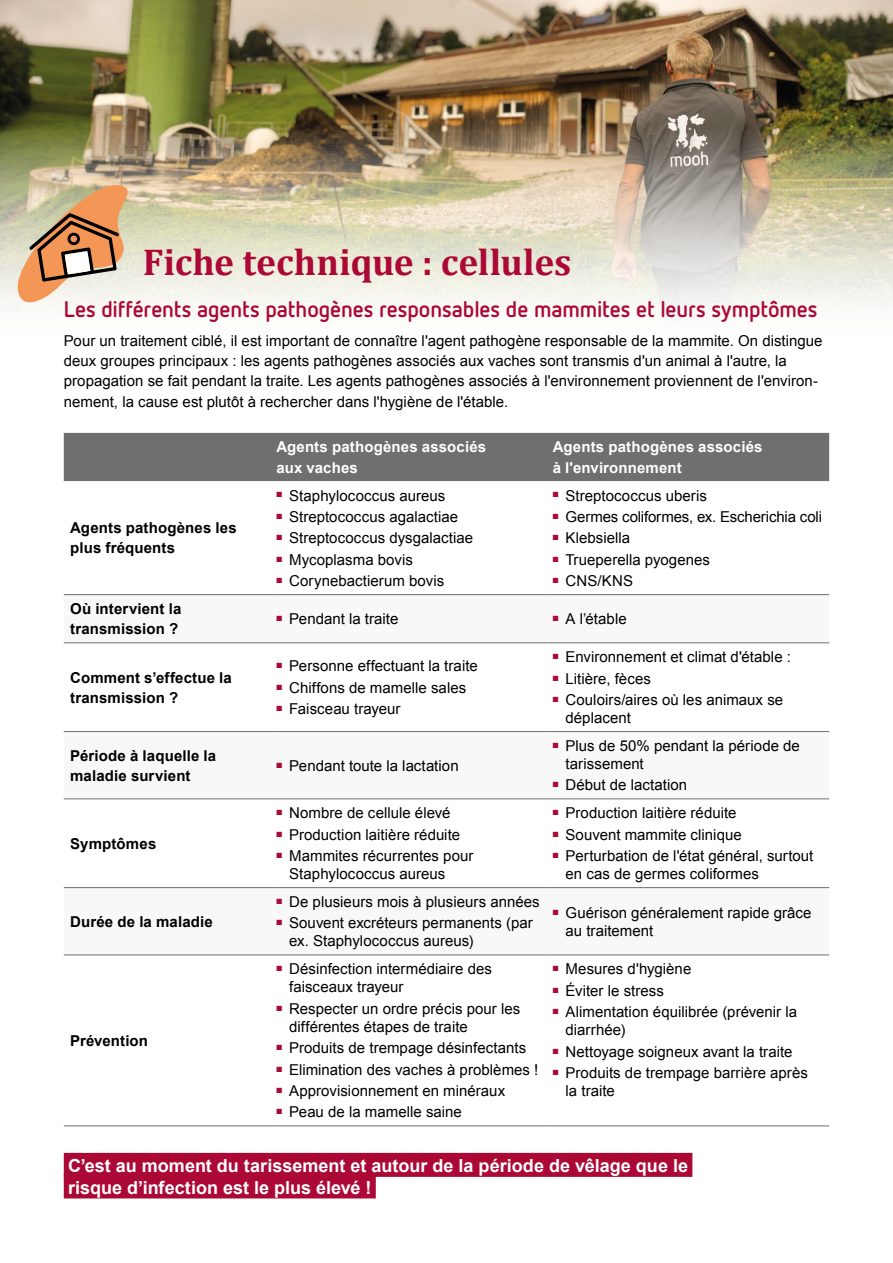
<style>
.page{position:relative;width:893px;height:1263px;background:#fff}
.page>*{position:absolute;margin:0;border:0;box-sizing:border-box;transform-origin:0 0}
.t1{font:700 37.5px "Cambria";color:#ac0835}
.t2{font:700 22.5px "Netto OT";letter-spacing:-.005em;color:#ac0835}
.t3{font:700 18px/21.6px "Arial";color:#fff}
.t4{font:15px/18px "Arial";letter-spacing:.005em;color:#000}
.t5{font:700 15px/20.2px "Arial";letter-spacing:.01em;color:#000}
.t6{font:700 15px/20.2px "Arial";letter-spacing:.01em;color:#fff}
</style>
<div class="page">
<img style="left:0;top:0;width:893px;height:306px">
<div style="left:64px;top:1153px;width:628px;height:24px;background:#ac0835"></div>
<div style="left:64px;top:1174px;width:312px;height:24px;background:#ac0835"></div>
<div style="left:64px;top:433px;width:765px;height:48px;background:#706f6f"></div>
<svg style="left:64px;top:595px;width:765px;height:294px"></svg>
<hr style="left:64px;top:594px;width:208px;height:1px;background:#706f6f">
<hr style="left:272px;top:594px;width:277px;height:1px;background:#706f6f">
<hr style="left:549px;top:594px;width:280px;height:1px;background:#706f6f">
<hr style="left:64px;top:642px;width:208px;height:1px;background:#706f6f">
<hr style="left:272px;top:642px;width:277px;height:1px;background:#706f6f">
<hr style="left:549px;top:642px;width:280px;height:1px;background:#706f6f">
<hr style="left:64px;top:731px;width:208px;height:1px;background:#706f6f">
<hr style="left:272px;top:731px;width:277px;height:1px;background:#706f6f">
<hr style="left:549px;top:731px;width:280px;height:1px;background:#706f6f">
<hr style="left:64px;top:798px;width:208px;height:1px;background:#706f6f">
<hr style="left:272px;top:798px;width:277px;height:1px;background:#706f6f">
<hr style="left:549px;top:798px;width:280px;height:1px;background:#706f6f">
<hr style="left:64px;top:887px;width:208px;height:1px;background:#706f6f">
<hr style="left:272px;top:887px;width:277px;height:1px;background:#706f6f">
<hr style="left:549px;top:887px;width:280px;height:1px;background:#706f6f">
<hr style="left:64px;top:954px;width:208px;height:1px;background:#706f6f">
<hr style="left:272px;top:954px;width:277px;height:1px;background:#706f6f">
<hr style="left:549px;top:954px;width:280px;height:1px;background:#706f6f">
<hr style="left:64px;top:1125px;width:208px;height:1px;background:#706f6f">
<hr style="left:272px;top:1125px;width:277px;height:1px;background:#706f6f">
<hr style="left:549px;top:1125px;width:280px;height:1px;background:#706f6f">
<svg style="left:14px;top:177px;width:123px;height:129px;background:#d3b391"></svg>
<div style="left:67px;top:232px;width:13px;height:13px;border:3px solid #000;border-radius:4px"></div>
<h1 class="t1" style="left:143px;top:236px;width:430px">Fiche technique : cellules</h1>
<h2 class="t2" style="left:64px;top:295px;width:755px">Les différents agents pathogènes responsables de mammites et leurs symptômes</h2>
<p class="t4" style="left:64px;top:331px;width:760px;line-height:20.2px">Pour un traitement ciblé, il est important de connaître l'agent pathogène responsable de la mammite. On distingue deux groupes principaux : les agents pathogènes associés aux vaches sont transmis d'un animal à l'autre, la propagation se fait pendant la traite. Les agents pathogènes associés à l'environnement proviennent de l'environ&shy;nement, la cause est plutôt à rechercher dans l'hygiène de l'étable.</p>
<p class="t6" style="left:276px;top:437px;width:211px">Agents pathogènes associés aux vaches</p>
<p class="t6" style="left:553px;top:437px;width:211px">Agents pathogènes associés à l'environnement</p>
<p class="t5" style="left:70px;top:518px;width:168px">Agents pathogènes les plus fréquents</p>
<p class="t4" style="left:276px;top:486px;width:170px"><sup>■</sup> Staphylococcus aureus</p>
<p class="t4" style="left:276px;top:508px;width:183px"><sup>■</sup> Streptococcus agalactiae</p>
<p class="t4" style="left:276px;top:529px;width:198px"><sup>■</sup> Streptococcus dysgalactiae</p>
<p class="t4" style="left:276px;top:551px;width:138px"><sup>■</sup> Mycoplasma bovis</p>
<p class="t4" style="left:276px;top:572px;width:169px"><sup>■</sup> Corynebactierum bovis</p>
<p class="t4" style="left:553px;top:486px;width:156px"><sup>■</sup> Streptococcus uberis</p>
<p class="t4" style="left:553px;top:508px;width:271px"><sup>■</sup> Germes coliformes, ex. Escherichia coli</p>
<p class="t4" style="left:553px;top:529px;width:79px"><sup>■</sup> Klebsiella</p>
<p class="t4" style="left:553px;top:551px;width:159px"><sup>■</sup> Trueperella pyogenes</p>
<p class="t4" style="left:553px;top:572px;width:82px"><sup>■</sup> CNS/KNS</p>
<p class="t5" style="left:70px;top:599px;width:113px">Où intervient la transmission ?</p>
<p class="t4" style="left:276px;top:610px;width:123px"><sup>■</sup> Pendant la traite</p>
<p class="t4" style="left:553px;top:610px;width:75px"><sup>■</sup> A l’étable</p>
<p class="t5" style="left:70px;top:668px;width:163px">Comment s’effectue la transmission ?</p>
<p class="t4" style="left:553px;top:648px;width:240px"><sup>■</sup> Environnement et climat d'étable :</p>
<p class="t4" style="left:553px;top:669px;width:100px"><sup>■</sup> Litière, fèces</p>
<p class="t4" style="left:566px;top:691px;width:219px;text-indent:-13px"><sup>■</sup> Couloirs/aires où les animaux se déplacent</p>
<p class="t4" style="left:276px;top:657px;width:203px"><sup>■</sup> Personne effectuant la traite</p>
<p class="t4" style="left:276px;top:678px;width:191px"><sup>■</sup> Chiffons de mamelle sales</p>
<p class="t4" style="left:276px;top:700px;width:126px"><sup>■</sup> Faisceau trayeur</p>
<p class="t5" style="left:70px;top:746px;width:148px">Période à laquelle la maladie survient</p>
<p class="t4" style="left:276px;top:756px;width:184px"><sup>■</sup> Pendant toute la lactation</p>
<p class="t5" style="left:70px;top:834px;width:88px">Symptômes</p>
<p class="t4" style="left:276px;top:804px;width:176px"><sup>■</sup> Nombre de cellule élevé</p>
<p class="t4" style="left:276px;top:826px;width:185px"><sup>■</sup> Production laitière réduite</p>
<p class="t4" style="left:289px;top:847px;width:186px;text-indent:-13px"><sup>■</sup> Mammites récurrentes pour<br>Staphylococcus aureus</p>
<p class="t4" style="left:566px;top:737px;width:236px;text-indent:-13px"><sup>■</sup> Plus de 50% pendant la période de tarissement</p>
<p class="t4" style="left:553px;top:776px;width:136px"><sup>■</sup> Début de lactation</p>
<p class="t4" style="left:553px;top:804px;width:185px"><sup>■</sup> Production laitière réduite</p>
<p class="t4" style="left:553px;top:826px;width:190px"><sup>■</sup> Souvent mammite clinique</p>
<p class="t4" style="left:566px;top:847px;width:249px;text-indent:-13px"><sup>■</sup> Perturbation de l'état général, surtout en cas de germes coliformes</p>
<p class="t5" style="left:70px;top:912px;width:144px">Durée de la maladie</p>
<p class="t5" style="left:70px;top:1031px;width:79px">Prévention</p>
<p class="t4" style="left:276px;top:893px;width:265px"><sup>■</sup> De plusieurs mois à plusieurs années</p>
<p class="t4" style="left:289px;top:914px;width:245px;text-indent:-13px"><sup>■</sup> Souvent excréteurs permanents (par ex. Staphylococcus aureus)</p>
<p class="t4" style="left:566px;top:904px;width:247px;text-indent:-13px"><sup>■</sup> Guérison généralement rapide grâce au traitement</p>
<p class="t4" style="left:289px;top:960px;width:204px;text-indent:-13px"><sup>■</sup> Désinfection intermédiaire des faisceaux trayeur</p>
<p class="t4" style="left:289px;top:1000px;width:233px;text-indent:-13px"><sup>■</sup> Respecter un ordre précis pour les différentes étapes de traite</p>
<p class="t4" style="left:276px;top:1039px;width:251px"><sup>■</sup> Produits de trempage désinfectants</p>
<p class="t4" style="left:276px;top:1060px;width:264px"><sup>■</sup> Elimination des vaches à problèmes !</p>
<p class="t4" style="left:276px;top:1082px;width:230px"><sup>■</sup> Approvisionnement en minéraux</p>
<p class="t4" style="left:276px;top:1103px;width:187px"><sup>■</sup> Peau de la mamelle saine</p>
<p class="t4" style="left:553px;top:960px;width:140px"><sup>■</sup> Mesures d'hygiène</p>
<p class="t4" style="left:553px;top:982px;width:113px"><sup>■</sup> Éviter le stress</p>
<p class="t4" style="left:566px;top:1003px;width:233px;text-indent:-13px"><sup>■</sup> Alimentation équilibrée (prévenir la diarrhée)</p>
<p class="t4" style="left:553px;top:1042px;width:241px"><sup>■</sup> Nettoyage soigneux avant la traite</p>
<p class="t4" style="left:566px;top:1064px;width:244px;text-indent:-13px"><sup>■</sup> Produits de trempage barrière après la traite</p>
<p class="t3" style="left:68px;top:1155px;width:622px">C’est au moment du tarissement et autour de la période de vêlage que le risque d’infection est le plus élevé !</p>
</div>
